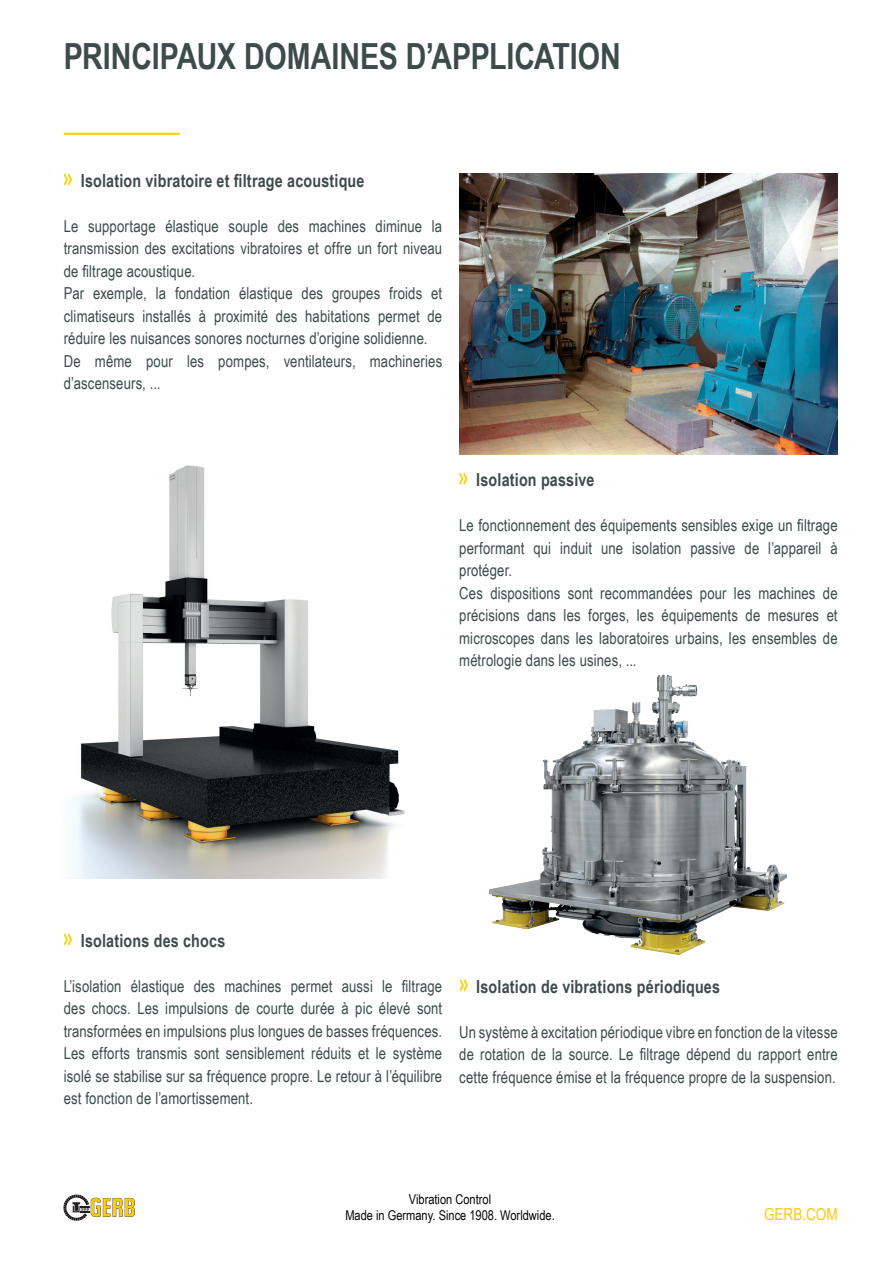
<style>
.page{position:relative;width:893px;height:1263px;background:#fff}
.page>*{position:absolute;margin:0;border:0;box-sizing:border-box;transform-origin:0 0}
.t1{font:700 36px "Arial Narrow";letter-spacing:-.005em;color:#3d4b4a}
.t2{font:700 18px "Arial Narrow";letter-spacing:.01em;color:#3d4b4a}
.t3{font:16.5px/22.5px "Arial Narrow";letter-spacing:.01em;color:#3d4b4a}
.t4{font:16.5px "Arial Narrow";color:#fdc70d}
.t5{font:13.5px/16.2px "Arial Narrow";color:#040506;text-align:center}
</style>
<div class="page">
<hr style="left:64px;top:133px;width:116px;height:2px;background:#fed106">
<svg style="left:64px;top:1195px;width:71px;height:25px"></svg>
<img style="left:489px;top:674px;width:298px;height:281px">
<img style="left:459px;top:174px;width:379px;height:281px">
<img style="left:70px;top:465px;width:335px;height:413px">
<svg style="left:64px;top:174px;width:8px;height:11px"></svg>
<svg style="left:64px;top:934px;width:8px;height:11px"></svg>
<svg style="left:459px;top:473px;width:8px;height:12px"></svg>
<svg style="left:460px;top:979px;width:8px;height:12px"></svg>
<h1 class="t1" style="left:64px;top:29px;width:559px">PRINCIPAUX DOMAINES D’APPLICATION</h1>
<p class="t2" style="left:81px;top:167px;width:285px">Isolation vibratoire et filtrage acoustique</p>
<p class="t3" style="left:64px;top:214px;width:380px">Le supportage élastique souple des machines diminue la transmission des excitations vibratoires et offre un fort niveau de filtrage acoustique.<br>Par exemple, la fondation élastique des groupes froids et climatiseurs installés à proximité des habitations permet de réduire les nuisances sonores nocturnes d’origine solidienne.<br>De même pour les pompes, ventilateurs, machineries d’ascenseurs, ...</p>
<p class="t2" style="left:476px;top:466px;width:120px">Isolation passive</p>
<p class="t3" style="left:459px;top:513px;width:380px">Le fonctionnement des équipements sensibles exige un filtrage performant qui induit une isolation passive de l’appareil à protéger.<br>Ces dispositions sont recommandées pour les machines de précisions dans les forges, les équipements de mesures et microscopes dans les laboratoires urbains, les ensembles de métrologie dans les usines, ...</p>
<p class="t2" style="left:81px;top:927px;width:146px">Isolations des chocs</p>
<p class="t3" style="left:64px;top:974px;width:380px;text-align:justify">L’isolation élastique des machines permet aussi le filtrage des chocs. Les impulsions de courte durée à pic élevé sont transformées en impulsions plus longues de basses fréquences.<br>Les efforts transmis sont sensiblement réduits et le système isolé se stabilise sur sa fréquence propre. Le retour à l’équilibre est fonction de l’amortissement.</p>
<p class="t2" style="left:476px;top:973px;width:245px">Isolation de vibrations périodiques</p>
<p class="t3" style="left:459px;top:1020px;width:380px;text-align:justify">Un système à excitation périodique vibre en fonction de la vitesse de rotation de la source. Le filtrage dépend du rapport entre cette fréquence émise et la fréquence propre de la suspension.</p>
<p class="t5" style="left:345px;top:1191px;width:211px">Vibration Control<br>Made in Germany. Since 1908. Worldwide.</p>
<p class="t4" style="left:764px;top:1202px;width:75px">GERB.COM</p>
</div>
